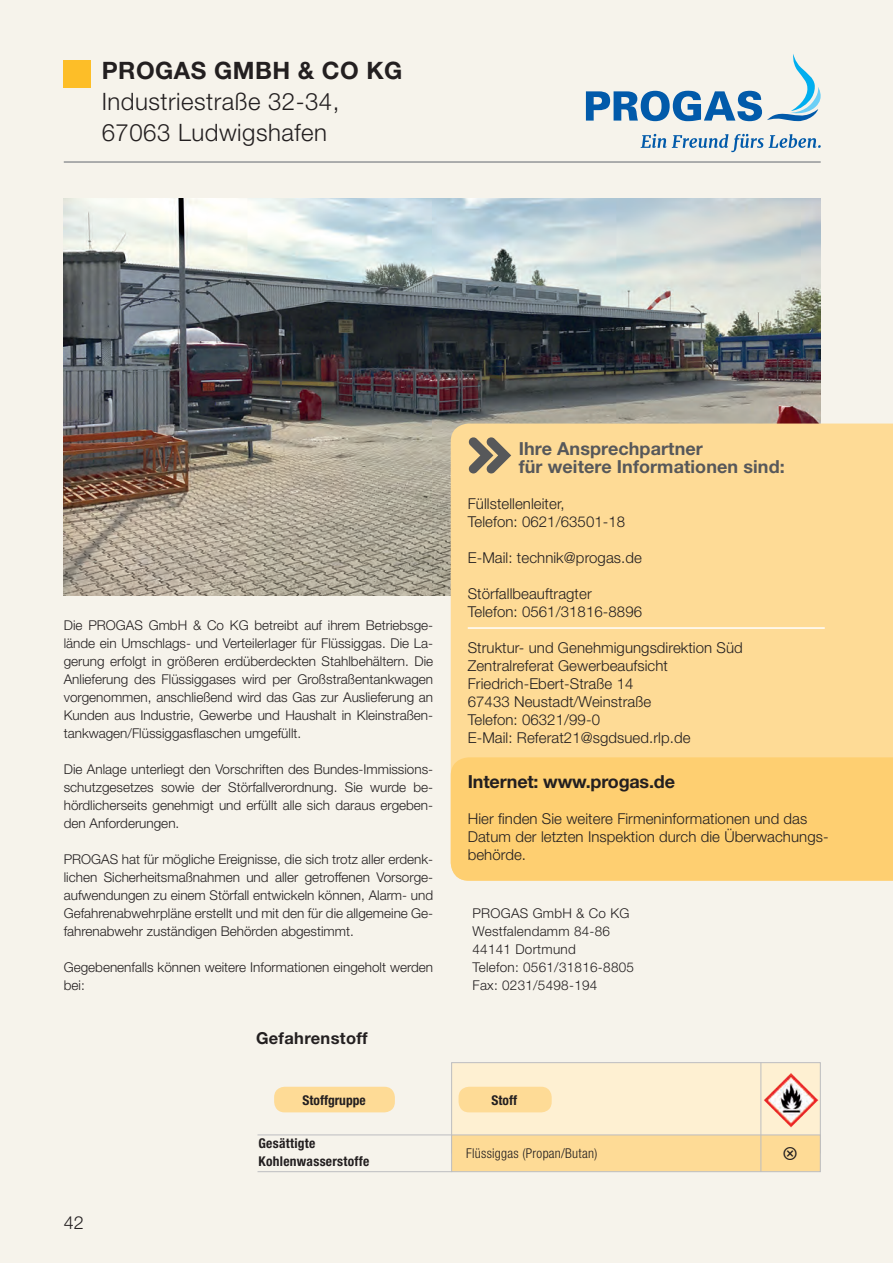
<style>
.page{position:relative;width:893px;height:1263px;background:#f6f3eb}
.page>*{position:absolute;margin:0;border:0;box-sizing:border-box;transform-origin:0 0}
.t1{font:300 24px "Helvetica Neue LT Pro";letter-spacing:.02em;color:#231f20}
.t2{font:700 24px "Helvetica Neue LT Pro";letter-spacing:.02em;color:#231f20}
.t3{font:700 18px/18px "Helvetica Neue LT";letter-spacing:.005em;color:#57585a}
.t4{font:700 18px "Helvetica Neue LT";letter-spacing:-.01em;color:#231f20}
.t5{font:300 18px "Helvetica Neue LT";color:#231f20}
.t6{font:700 16.5px "Helvetica Neue LT";letter-spacing:.02em;color:#231f20}
.t7{font:300 15px/18px "Helvetica Neue LT";letter-spacing:.005em;color:#231f20}
.t8{font:300 13.5px/18px "Helvetica Neue LT";color:#231f20;text-align:justify}
.t9{font:300 13.5px "Helvetica Neue LT";letter-spacing:.02em;color:#231f20}
.t10{font:700 condensed 13.5px/18px "Helvetica Neue LT";letter-spacing:.02em;color:#231f20}
.t11{font:300 condensed 13.5px "Helvetica Neue LT";letter-spacing:.02em;color:#231f20}
.t12{font:700 condensed 13.5px "Helvetica Neue LT";color:#231f20}
</style>
<div class="page">
<hr style="left:64px;top:161px;width:757px;height:2px;background:#939598">
<div style="left:64px;top:60px;width:27px;height:27px;background:#fdbe28"></div>
<img style="left:64px;top:198px;width:757px;height:397px">
<div style="left:451px;top:423px;width:442px;height:334px;background:#fedb96"></div>
<hr style="left:468px;top:627px;width:357px;height:2px;background:#fff">
<div style="left:451px;top:1062px;width:370px;height:91px;background:#fef0d2;border:1px solid #bcbdc0"></div>
<div style="left:451px;top:1134px;width:370px;height:38px;background:#fedb96;border:1px solid #bcbdc0"></div>
<div style="left:274px;top:1087px;width:121px;height:25px;background:#fedb96;border-radius:10px"></div>
<div style="left:459px;top:1087px;width:93px;height:25px;background:#fedb96;border-radius:10px"></div>
<hr style="left:760px;top:1062px;width:1px;height:110px;background:#bcbdc0">
<img style="left:764px;top:1073px;width:54px;height:54px">
<hr style="left:257px;top:1134px;width:194px;height:1px;background:#bcbdc0">
<hr style="left:257px;top:1171px;width:194px;height:1px;background:#bcbdc0">
<svg style="left:586px;top:54px;width:235px;height:67px"></svg>
<svg style="left:641px;top:134px;width:180px;height:18px"></svg>
<svg style="left:468px;top:437px;width:43px;height:36px;background:#a49475"></svg>
<div style="left:451px;top:757px;width:442px;height:124px;background:#fecf71"></div>
<p class="t2" style="left:102px;top:56px;width:302px">PROGAS GMBH &amp; CO KG</p>
<p class="t1" style="left:102px;top:87px;width:239px">Industriestraße 32-34,</p>
<p class="t1" style="left:102px;top:118px;width:227px">67063 Ludwigshafen</p>
<p class="t8" style="left:64px;top:616px;width:371px">Die PROGAS GmbH &amp; Co KG betreibt auf ihrem Betriebsge&shy;lände ein Umschlags- und Verteilerlager für Flüssiggas. Die La&shy;gerung erfolgt in größeren erdüberdeckten Stahlbehältern. Die Anlieferung des Flüssiggases wird per Großstraßentankwagen vorgenommen, anschließend wird das Gas zur Auslieferung an Kunden aus Industrie, Gewerbe und Haushalt in Kleinstraßen&shy;tankwagen/Flüssiggasflaschen umgefüllt.</p>
<p class="t8" style="left:64px;top:760px;width:371px">Die Anlage unterliegt den Vorschriften des Bundes-Immissions&shy;schutzgesetzes sowie der Störfallverordnung. Sie wurde be&shy;hördlicherseits genehmigt und erfüllt alle sich daraus ergeben&shy;den Anforderungen.</p>
<p class="t8" style="left:64px;top:850px;width:371px">PROGAS hat für mögliche Ereignisse, die sich trotz aller erdenk&shy;lichen Sicherheitsmaßnahmen und aller getroffenen Vorsorge&shy;aufwendungen zu einem Störfall entwickeln können, Alarm- und Gefahrenabwehrpläne erstellt und mit den für die allgemeine Ge&shy;fahrenabwehr zuständigen Behörden abgestimmt.</p>
<p class="t8" style="left:64px;top:958px;width:371px">Gegebenenfalls können weitere Informationen eingeholt werden bei:</p>
<p class="t6" style="left:256px;top:1028px;width:113px">Gefahrenstoff</p>
<p class="t3" style="left:519px;top:439px;width:267px">Ihre Ansprechpartner<br>für weitere Informationen sind:</p>
<p class="t7" style="left:468px;top:494px;width:98px">Füllstellenleiter,</p>
<p class="t7" style="left:468px;top:512px;width:159px">Telefon: 0621/63501-18</p>
<p class="t7" style="left:468px;top:548px;width:176px">E-Mail: technik@progas.de</p>
<p class="t7" style="left:468px;top:584px;width:125px">Störfallbeauftragter</p>
<p class="t7" style="left:468px;top:602px;width:176px">Telefon: 0561/31816-8896</p>
<p class="t7" style="left:468px;top:638px;width:277px">Struktur- und Genehmigungsdirektion Süd</p>
<p class="t7" style="left:468px;top:656px;width:202px">Zentralreferat Gewerbeaufsicht</p>
<p class="t7" style="left:468px;top:674px;width:167px">Friedrich-Ebert-Straße 14</p>
<p class="t7" style="left:468px;top:692px;width:185px">67433 Neustadt/Weinstraße</p>
<p class="t7" style="left:468px;top:710px;width:134px">Telefon: 06321/99-0</p>
<p class="t7" style="left:468px;top:728px;width:224px">E-Mail: Referat21@sgdsued.rlp.de</p>
<p class="t4" style="left:468px;top:771px;width:209px">Internet: www.progas.de</p>
<p class="t7" style="left:468px;top:810px;width:362px">Hier finden Sie weitere Firmeninformationen und das<br>Datum der letzten Inspektion durch die Überwachungs&shy;behörde.</p>
<p class="t9" style="left:472px;top:905px;width:158px">PROGAS GmbH &amp; Co KG</p>
<p class="t9" style="left:472px;top:923px;width:139px">Westfalendamm 84-86</p>
<p class="t9" style="left:472px;top:941px;width:105px">44141 Dortmund</p>
<p class="t9" style="left:472px;top:959px;width:163px">Telefon: 0561/31816-8805</p>
<p class="t9" style="left:472px;top:977px;width:126px">Fax: 0231/5498-194</p>
<p class="t12" style="left:303px;top:1092px;width:65px">Stoffgruppe</p>
<p class="t10" style="left:492px;top:1091px;width:27px">Stoff</p>
<h2 class="t5" style="left:64px;top:1212px;width:22px">42</h2>
<p class="t10" style="left:259px;top:1134px;width:112px">Gesättigte<br>Kohlenwasserstoffe</p>
<p class="t11" style="left:466px;top:1145px;width:133px">Flüssiggas (Propan/Butan)</p>
</div>
